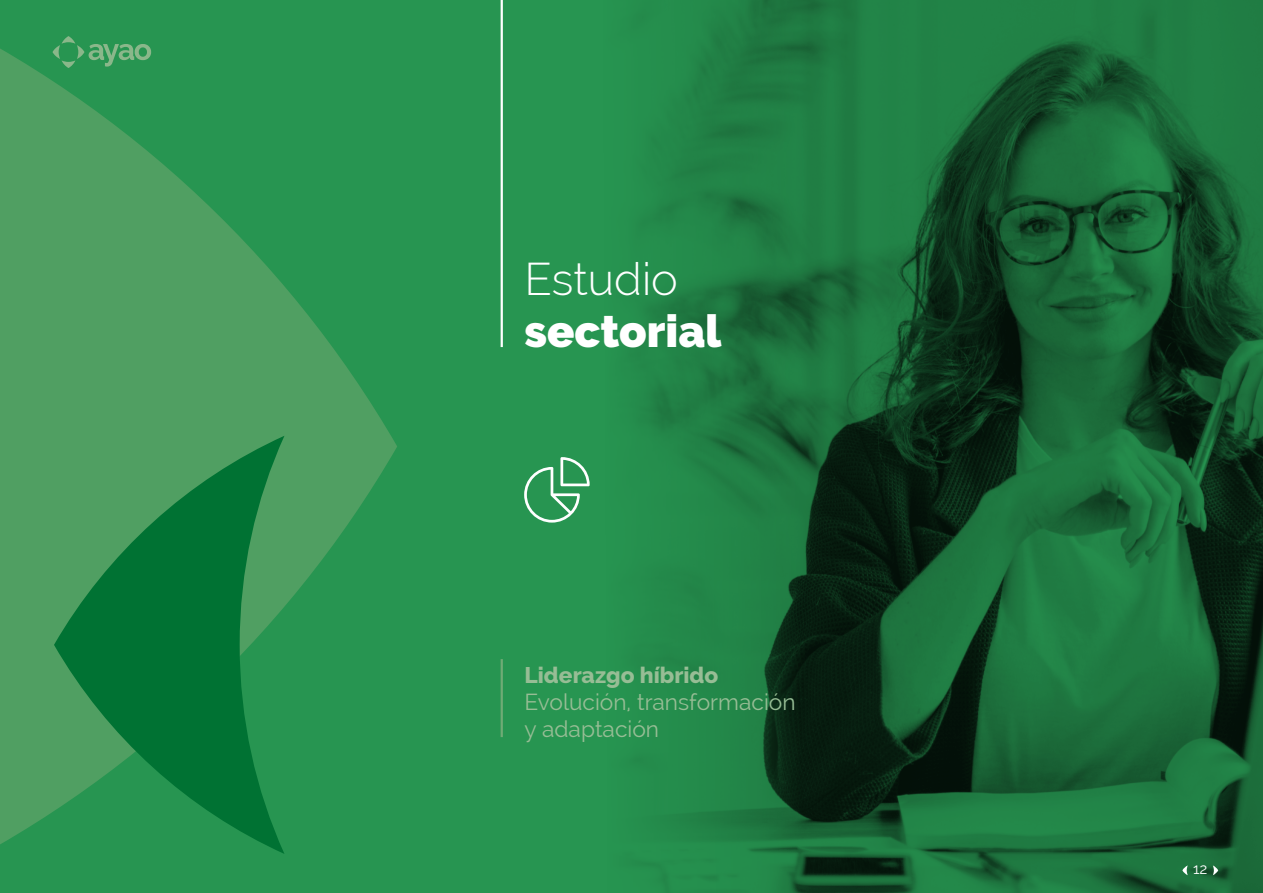
<style>
.page{position:relative;width:1263px;height:893px;background:#fff}
.page>*{position:absolute;margin:0;border:0;box-sizing:border-box;transform-origin:0 0}
.t1{font:900 45px "Raleway";color:#fff}
.t2{font:300 45px "Raleway";color:#fff}
.t3{font:22.8px/27.3px "Raleway";color:#97bd95}
.t4{font:800 22.8px "Raleway";color:#97bd95}
.t5{font:15px "Raleway";color:#fff}
</style>
<div class="page">
<img style="left:397px;top:0;width:866px;height:893px">
<svg style="left:0;top:0;width:397px;height:893px;background:#3a9959"></svg>
<svg style="left:54px;top:436px;width:230px;height:418px;background:#218748"></svg>
<hr style="left:501px;top:0;width:2px;height:347px;background:#fff">
<hr style="left:501px;top:659px;width:2px;height:78px;background:#6fab75">
<svg style="left:52px;top:36px;width:99px;height:32px;background:#409d5f"></svg>
<svg style="left:524px;top:457px;width:66px;height:66px;background:#4ea870"></svg>
<svg style="left:1213px;top:865px;width:5px;height:10px"></svg>
<svg style="left:1182px;top:865px;width:6px;height:10px"></svg>
<h1 class="t2" style="left:524px;top:252px;width:155px">Estudio</h1>
<h1 class="t1" style="left:524px;top:305px;width:198px">sectorial</h1>
<p class="t4" style="left:524px;top:662px;width:195px">Liderazgo híbrido</p>
<p class="t3" style="left:524px;top:688px;width:273px">Evolución, transformación y adaptación</p>
<p class="t5" style="left:1193px;top:860px;width:16px">12</p>
</div>
